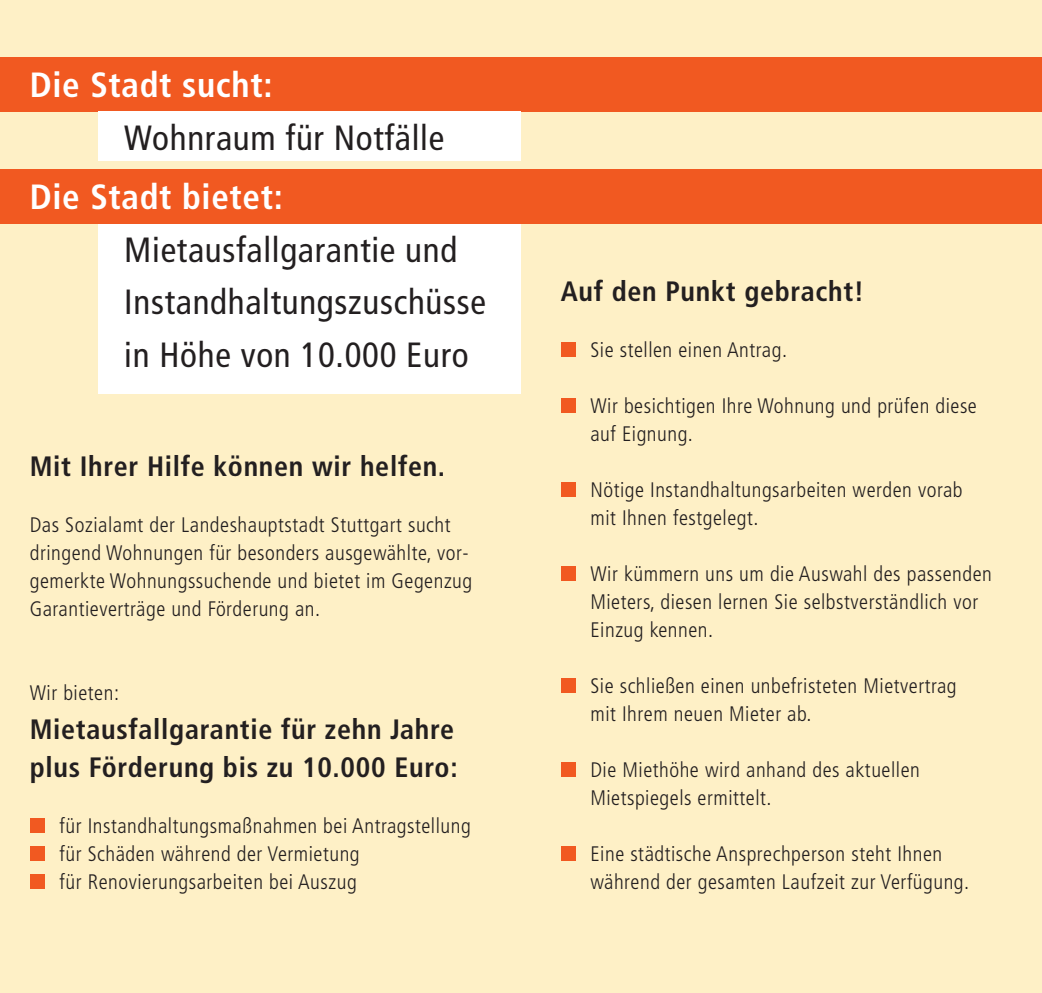
<style>
.page{position:relative;width:1042px;height:993px;background:#fff}
.page>*{position:absolute;margin:0;border:0;box-sizing:border-box;transform-origin:0 0}
.t1{font:condensed 35px/52.5px "Frutiger LT Com";letter-spacing:.02em;color:#231f20}
.t2{font:700 condensed 35px "Frutiger LT Com";letter-spacing:.02em;color:#fff}
.t3{font:700 condensed 28px/38.5px "Frutiger LT Com";letter-spacing:.025em;color:#231f20}
.t4{font:300 condensed 21px/28px "Frutiger LT Com";letter-spacing:.025em;color:#231f20}
</style>
<div class="page">
<div style="left:0;top:0;width:1042px;height:992px;background:#fef0c6"></div>
<div style="left:561px;top:342px;width:14px;height:15px;background:#f15921"></div>
<div style="left:561px;top:398px;width:14px;height:15px;background:#f15921"></div>
<div style="left:561px;top:482px;width:14px;height:15px;background:#f15921"></div>
<div style="left:561px;top:566px;width:14px;height:15px;background:#f15921"></div>
<div style="left:561px;top:678px;width:14px;height:15px;background:#f15921"></div>
<div style="left:561px;top:762px;width:14px;height:15px;background:#f15921"></div>
<div style="left:561px;top:846px;width:14px;height:15px;background:#f15921"></div>
<div style="left:0;top:57px;width:1042px;height:55px;background:#f15921"></div>
<div style="left:98px;top:112px;width:423px;height:49px;background:#fff"></div>
<div style="left:0;top:169px;width:1042px;height:55px;background:#f15921"></div>
<div style="left:98px;top:224px;width:423px;height:169px;background:#fff"></div>
<div style="left:30px;top:818px;width:15px;height:15px;background:#f15921"></div>
<div style="left:30px;top:846px;width:15px;height:15px;background:#f15921"></div>
<div style="left:30px;top:874px;width:15px;height:15px;background:#f15921"></div>
<h1 class="t2" style="left:30px;top:64px;width:244px">Die Stadt sucht:</h1>
<h1 class="t1" style="left:124px;top:111px;width:321px">Wohnraum für Notfälle</h1>
<h1 class="t2" style="left:30px;top:176px;width:255px">Die Stadt bietet:</h1>
<h1 class="t1" style="left:124px;top:223px;width:363px">Mietausfallgarantie und<br>Instandhaltungszuschüsse in Höhe von 10.000 Euro</h1>
<h2 class="t3" style="left:30px;top:447px;width:417px">Mit Ihrer Hilfe können wir helfen.</h2>
<p class="t4" style="left:30px;top:511px;width:444px">Das Sozialamt der Landeshauptstadt Stuttgart sucht dringend Wohnungen für besonders ausgewählte, vor&shy;gemerkte Wohnungssuchende und bietet im Gegenzug Garantieverträge und Förderung an.</p>
<p class="t4" style="left:30px;top:679px;width:91px">Wir bieten:</p>
<h2 class="t3" style="left:30px;top:709px;width:429px">Mietausfallgarantie für zehn Jahre plus Förderung bis zu 10.000 Euro:</h2>
<p class="t4" style="left:60px;top:812px;width:413px">für Instandhaltungsmaßnahmen bei Antragstellung für Schäden während der Vermietung<br>für Renovierungsarbeiten bei Auszug</p>
<h2 class="t3" style="left:561px;top:272px;width:305px">Auf den Punkt gebracht!</h2>
<p class="t4" style="left:590px;top:336px;width:198px">Sie stellen einen Antrag.</p>
<p class="t4" style="left:590px;top:392px;width:388px">Wir besichtigen Ihre Wohnung und prüfen diese auf Eignung.</p>
<p class="t4" style="left:590px;top:476px;width:374px">Nötige Instandhaltungsarbeiten werden vorab mit Ihnen festgelegt.</p>
<p class="t4" style="left:590px;top:560px;width:403px">Wir kümmern uns um die Auswahl des passenden<br>Mieters, diesen lernen Sie selbstverständlich vor<br>Einzug kennen.</p>
<p class="t4" style="left:590px;top:672px;width:368px">Sie schließen einen unbefristeten Mietvertrag mit Ihrem neuen Mieter ab.</p>
<p class="t4" style="left:590px;top:756px;width:331px">Die Miethöhe wird anhand des aktuellen<br>Mietspiegels ermittelt.</p>
<p class="t4" style="left:590px;top:840px;width:380px">Eine städtische Ansprechperson steht Ihnen während der gesamten Laufzeit zur Verfügung.</p>
</div>
